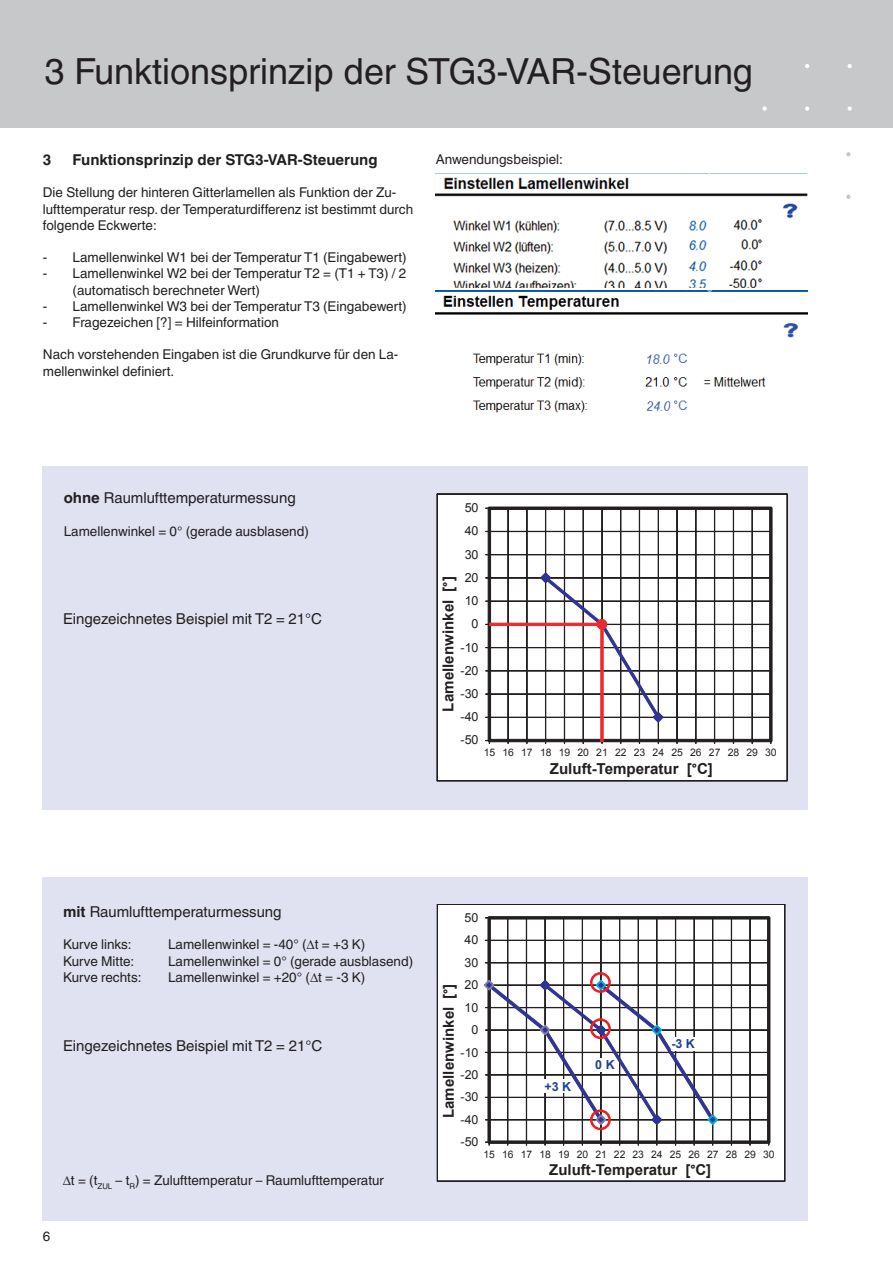
<style>
.page{position:relative;width:893px;height:1263px;background:#fff}
.page>*{position:absolute;margin:0;border:0;box-sizing:border-box;transform-origin:0 0}
.t1{font:36px "TROX Helvetica";color:#231f20}
.t2{font:700 15.15px "Arial";color:#231f20}
.Fließtext{font:15px "TROX Helvetica";color:#231f20}
.Fließtext-2{font:700 15px "TROX Helvetica";color:#231f20}
.t3{font:700 15px "Arial";color:#231f20}
.Fließtext-3{font:13.5px/16.2px "TROX Helvetica";color:#231f20}
.t4{font:12.45px "Arial";color:#231f20}
.t5{font:700 12.45px "Arial";color:#223f99}
.t6{font:10.35px "Arial";letter-spacing:-.005em;color:#231f20}
.s1{font-weight:700}
.s2{font-family:"Calibri"}
.s3{font-family:"Arial Narrow"}
</style>
<div class="page">
<div style="left:0;top:0;width:893px;height:128px;background:#c7c8ca"></div>
<svg style="left:847px;top:106px;width:5px;height:5px"></svg>
<svg style="left:846px;top:152px;width:4px;height:4px"></svg>
<svg style="left:846px;top:195px;width:4px;height:4px"></svg>
<svg style="left:805px;top:106px;width:4px;height:5px"></svg>
<svg style="left:762px;top:106px;width:5px;height:5px"></svg>
<svg style="left:847px;top:64px;width:5px;height:4px"></svg>
<svg style="left:805px;top:64px;width:4px;height:4px"></svg>
<div style="left:42px;top:466px;width:765px;height:343px;background:#e0e2f1"></div>
<div style="left:43px;top:877px;width:765px;height:343px;background:#e0e2f1"></div>
<img style="left:436px;top:177px;width:372px;height:110px">
<img style="left:436px;top:290px;width:372px;height:123px">
<svg style="left:437px;top:904px;width:348px;height:277px;background:#dddddf"></svg>
<div style="left:590px;top:972px;width:21px;height:21px;border:2px solid #ee1d23;border-radius:50%"></div>
<div style="left:590px;top:1018px;width:21px;height:21px;border:2px solid #ee1d23;border-radius:50%"></div>
<div style="left:590px;top:1109px;width:21px;height:21px;border:2px solid #ee1d23;border-radius:50%"></div>
<div style="left:671px;top:1037px;width:27px;height:13px;background:#fff"></div>
<div style="left:589px;top:1058px;width:27px;height:13px;background:#fff"></div>
<div style="left:544px;top:1079px;width:28px;height:14px;background:#fff"></div>
<svg style="left:437px;top:494px;width:350px;height:287px;background:#dbdada"></svg>
<p class="t1" style="left:45px;top:50px;width:710px">3 Funktionsprinzip der STG3-VAR-Steuerung</p>
<p class="Fließtext-2" style="left:43px;top:151px;width:10px">3</p>
<p class="Fließtext-2" style="left:73px;top:151px;width:306px">Funktionsprinzip der STG3-VAR-Steuerung</p>
<p class="Fließtext-3" style="left:43px;top:185px;width:372px">Die Stellung der hinteren Gitterlamellen als Funktion der Zu&shy;lufttemperatur resp. der Temperaturdifferenz ist bestimmt durch folgende Eckwerte:</p>
<p class="Fließtext-3" style="left:43px;top:249px;width:365px">- Lamellenwinkel W1 bei der Temperatur T1 (Eingabewert)</p>
<p class="Fließtext-3" style="left:73px;top:266px;width:335px;text-indent:-30px">- Lamellenwinkel W2 bei der Temperatur T2 = (T1 + T3) / 2 (automatisch berechneter Wert)</p>
<p class="Fließtext-3" style="left:43px;top:298px;width:365px">- Lamellenwinkel W3 bei der Temperatur T3 (Eingabewert)</p>
<p class="Fließtext-3" style="left:43px;top:314px;width:238px">- Fragezeichen [?] = Hilfeinformation</p>
<p class="Fließtext-3" style="left:43px;top:347px;width:357px">Nach vorstehenden Eingaben ist die Grundkurve für den La&shy;mellenwinkel definiert.</p>
<p class="Fließtext-3" style="left:436px;top:151px;width:129px">Anwendungsbeispiel:</p>
<p class="Fließtext" style="left:64px;top:489px;width:234px"><span class="s1">ohne</span> Raumlufttemperaturmessung</p>
<p class="Fließtext-3" style="left:64px;top:523px;width:247px">Lamellenwinkel = 0° (gerade ausblasend)</p>
<p class="Fließtext" style="left:63px;top:610px;width:261px">Eingezeichnetes Beispiel mit T2 = 21°C</p>
<p class="t4" style="left:465px;top:500px;width:15px">50</p>
<p class="t4" style="left:465px;top:523px;width:15px">40</p>
<p class="t4" style="left:465px;top:546px;width:15px">30</p>
<p class="t4" style="left:465px;top:569px;width:15px">20</p>
<p class="t2" style="left:438px;top:711px;width:137px;rotate:-90deg">Lamellenwinkel [<span class="s2">°</span>]</p>
<p class="t4" style="left:465px;top:593px;width:15px">10</p>
<p class="t4" style="left:472px;top:616px;width:8px">0</p>
<p class="t4" style="left:460px;top:639px;width:20px">-10</p>
<p class="t4" style="left:460px;top:662px;width:20px">-20</p>
<p class="t4" style="left:460px;top:685px;width:20px">-30</p>
<p class="t4" style="left:460px;top:709px;width:20px">-40</p>
<p class="t4" style="left:460px;top:732px;width:20px">-50</p>
<p class="t6" style="left:484px;top:746px;width:295px">15 16 17 18 19 20 21 22 23 24 25 26 27 28 29 30</p>
<p class="t2" style="left:550px;top:759px;width:165px">Zuluft-Temperatur [<span class="s2">°</span>C]</p>
<p class="Fließtext" style="left:63px;top:903px;width:220px"><span class="s1">mit</span> Raumlufttemperaturmessung</p>
<p class="Fließtext-3" style="left:63px;top:936px;width:70px">Kurve links:</p>
<p class="Fließtext-3" style="left:168px;top:936px;width:199px">Lamellenwinkel = -40° (<span class="s3">∆</span>t = +3 K)</p>
<p class="Fließtext-3" style="left:63px;top:953px;width:73px">Kurve Mitte:</p>
<p class="Fließtext-3" style="left:168px;top:953px;width:247px">Lamellenwinkel = 0° (gerade ausblasend)</p>
<p class="Fließtext-3" style="left:63px;top:969px;width:80px">Kurve rechts:</p>
<p class="Fließtext-3" style="left:168px;top:969px;width:199px">Lamellenwinkel = +20° (<span class="s3">∆</span>t = -3 K)</p>
<p class="Fließtext" style="left:63px;top:1036px;width:261px">Eingezeichnetes Beispiel mit T2 = 21°C</p>
<p class="Fließtext-3" style="left:63px;top:1172px;width:323px"><span class="s3">∆</span>t = (t<sub>ZUL</sub> – t<sub>R</sub>) = Zulufttemperatur – Raumlufttemperatur</p>
<p class="Fließtext-3" style="left:43px;top:1228px;width:9px">6</p>
<p class="t4" style="left:465px;top:909px;width:15px">50</p>
<p class="t4" style="left:465px;top:932px;width:15px">40</p>
<p class="t4" style="left:465px;top:954px;width:15px">30</p>
<p class="t4" style="left:465px;top:977px;width:15px">20</p>
<p class="t3" style="left:438px;top:1118px;width:136px;rotate:-90deg">Lamellenwinkel [<span class="s2">°</span>]</p>
<p class="t4" style="left:465px;top:999px;width:15px">10</p>
<p class="t4" style="left:472px;top:1021px;width:8px">0</p>
<p class="t4" style="left:460px;top:1044px;width:20px">-10</p>
<p class="t4" style="left:460px;top:1066px;width:20px">-20</p>
<p class="t4" style="left:460px;top:1089px;width:20px">-30</p>
<p class="t4" style="left:460px;top:1111px;width:20px">-40</p>
<p class="t4" style="left:460px;top:1134px;width:20px">-50</p>
<p class="t5" style="left:545px;top:1078px;width:28px">+3 K</p>
<p class="t5" style="left:595px;top:1056px;width:21px">0 K</p>
<p class="t5" style="left:671px;top:1035px;width:25px">-3 K</p>
<p class="t6" style="left:484px;top:1147px;width:292px">15 16 17 18 19 20 21 22 23 24 25 26 27 28 29 30</p>
<p class="t3" style="left:549px;top:1160px;width:164px">Zuluft-Temperatur [<span class="s2">°</span>C]</p>
</div>
